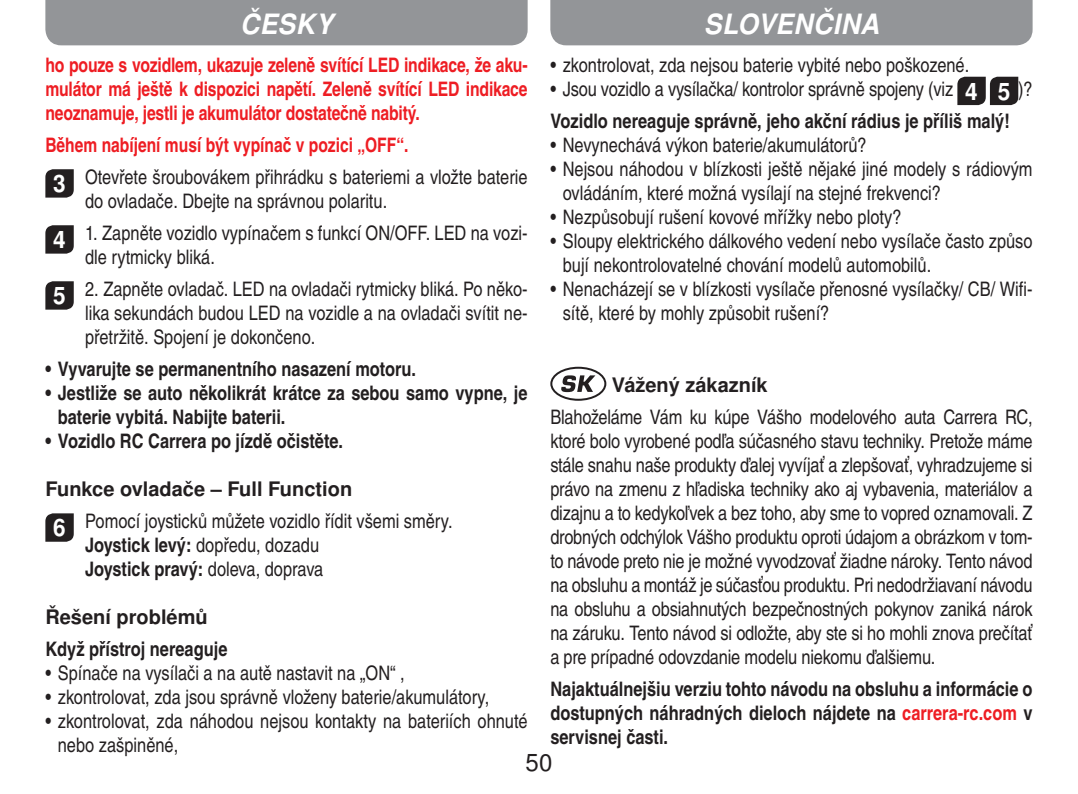
<style>
.page{position:relative;width:1078px;height:794px;background:#fff}
.page>*{position:absolute;margin:0;border:0;box-sizing:border-box;transform-origin:0 0}
.t1{font:italic 700 28px "Nimbus San LOT";letter-spacing:.015em;color:#fff;scale:.94 1}
.t2{font:24px "Nimbus San LOT";color:#231f20}
.t3{font:20px/24px "Nimbus San LOT Reg Con";color:#231f20}
.t4{font:20px/24px "Nimbus San LOT Bol Con";color:#231f20}
.t5{font:20px/24px "Nimbus San LOT Bol Con";letter-spacing:-.01em;color:#ee1d23;text-align:justify;scale:.96 1}
.t6{font:700 20px "Nimbus San LOT";color:#231f20}
.t7{font:20px "Nimbus San LOT Bol Con";letter-spacing:-.01em;color:#ee1d23;scale:.95 1}
.s1{font-family:"Nimbus San LOT";font-weight:700;font-size:24px;color:#fff}
.s2{font-family:"Nimbus San LOT Bol Con"}
.s3{font-family:"Nimbus San LOT Reg Con"}
.s4{color:#ee1d23}
</style>
<div class="page">
<svg style="left:45px;top:169px;width:29px;height:29px"></svg>
<svg style="left:45px;top:225px;width:29px;height:29px"></svg>
<svg style="left:45px;top:281px;width:29px;height:29px"></svg>
<svg style="left:45px;top:513px;width:29px;height:29px"></svg>
<svg style="left:957px;top:77px;width:61px;height:28px"></svg>
<svg style="left:550px;top:367px;width:55px;height:33px"></svg>
<svg style="left:551px;top:368px;width:54px;height:32px"></svg>
<div style="left:550px;top:367px;width:56px;height:34px;border:2px solid #231f20;border-radius:50%"></div>
<svg style="left:561px;top:375px;width:34px;height:17px"></svg>
<div style="left:45px;top:0;width:482px;height:45px;background:#939598"></div>
<div style="left:550px;top:0;width:482px;height:45px;background:#939598"></div>
<h1 class="t1" style="left:240px;top:8px;width:100px">ČESKY</h1>
<h1 class="t1" style="left:703px;top:8px;width:188px">SLOVENČINA</h1>
<p class="t5" style="left:45px;top:53px;width:503px">ho pouze s vozidlem, ukazuje zeleně svítící LED indikace, že aku&shy;mulátor má ještě k dispozici napětí. Zeleně svítící LED indikace neoznamuje, jestli je akumulátor dostatečně nabitý.</p>
<p class="t7" style="left:45px;top:132px;width:383px">Během nabíjení musí být vypínač v pozici „OFF“.</p>
<p class="t3" style="left:85px;top:165px;width:444px;text-indent:-32px"><span class="s1">3</span> Otevřete šroubovákem přihrádku s bateriemi a vložte baterie do ovladače. Dbejte na správnou polaritu.</p>
<p class="t3" style="left:85px;top:221px;width:444px;text-indent:-32px"><span class="s1">4</span> 1. Zapněte vozidlo vypínačem s funkcí ON/OFF. LED na vozi&shy;dle rytmicky bliká.</p>
<p class="t3" style="left:85px;top:277px;width:444px;text-align:justify;text-indent:-32px"><span class="s1">5</span> 2. Zapněte ovladač. LED na ovladači rytmicky bliká. Po něko&shy;lika sekundách budou LED na vozidle a na ovladači svítit ne&shy;přetržitě. Spojení je dokončeno.</p>
<p class="t4" style="left:45px;top:357px;width:372px">• Vyvarujte se permanentního nasazení motoru.</p>
<p class="t4" style="left:58px;top:381px;width:471px;text-indent:-12px">• Jestliže se auto několikrát krátce za sebou samo vypne, je baterie vybitá. Nabijte baterii.</p>
<p class="t4" style="left:45px;top:429px;width:299px">• Vozidlo RC Carrera po jízdě očistěte.</p>
<p class="t6" style="left:45px;top:477px;width:308px">Funkce ovladače – Full Function</p>
<p class="t3" style="left:85px;top:509px;width:369px;text-indent:-32px"><span class="s1">6</span> Pomocí joysticků můžete vozidlo řídit všemi směry.<br><span class="s2">Joystick levý:</span> dopředu, dozadu</p>
<p class="t4" style="left:85px;top:557px;width:240px">Joystick pravý: <span class="s3">doleva, doprava</span></p>
<p class="t6" style="left:45px;top:605px;width:164px">Řešení problémů</p>
<p class="t4" style="left:45px;top:637px;width:183px">Když přístroj nereaguje</p>
<p class="t3" style="left:45px;top:661px;width:361px">• Spínače na vysílači a na autě nastavit na „ON“ ,</p>
<p class="t3" style="left:45px;top:685px;width:445px">• zkontrolovat, zda jsou správně vloženy baterie/akumulátory,</p>
<p class="t3" style="left:58px;top:709px;width:471px;text-indent:-12px">• zkontrolovat, zda náhodou nejsou kontakty na bateriích ohnuté nebo zašpiněné,</p>
<p class="t3" style="left:550px;top:53px;width:420px">• zkontrolovat, zda nejsou baterie vybité nebo poškozené.</p>
<p class="t3" style="left:550px;top:77px;width:483px">• Jsou vozidlo a vysílačka/ kontrolor správně spojeny (viz <span class="s1">4 5</span> )?</p>
<p class="t4" style="left:550px;top:110px;width:461px">Vozidlo nereaguje správně, jeho akční rádius je příliš malý!</p>
<p class="t3" style="left:550px;top:133px;width:318px">• Nevynechává výkon baterie/akumulátorů?</p>
<p class="t3" style="left:562px;top:157px;width:471px;text-indent:-12px">• Nejsou náhodou v blízkosti ještě nějaké jiné modely s rádiovým ovládáním, které možná vysílají na stejné frekvenci?</p>
<p class="t3" style="left:550px;top:205px;width:352px">• Nezpůsobují rušení kovové mřížky nebo ploty?</p>
<p class="t3" style="left:562px;top:229px;width:471px;text-indent:-12px">• Sloupy elektrického dálkového vedení nebo vysílače často způso bují nekontrolovatelné chování modelů automobilů.</p>
<p class="t3" style="left:562px;top:277px;width:471px;text-indent:-12px">• Nenacházejí se v blízkosti vysílače přenosné vysílačky/ CB/ Wifi&shy;sítě, které by mohly způsobit rušení?</p>
<p class="t6" style="left:611px;top:373px;width:157px">Vážený zákazník</p>
<p class="t3" style="left:550px;top:405px;width:483px;text-align:justify">Blahoželáme Vám ku kúpe Vášho modelového auta Carrera RC, ktoré bolo vyrobené podľa súčasného stavu techniky. Pretože máme stále snahu naše produkty ďalej vyvíjať a zlepšovať, vyhradzujeme si právo na zmenu z hľadiska techniky ako aj vybavenia, materiálov a dizajnu a to kedykoľvek a bez toho, aby sme to vopred oznamovali. Z drobných odchýlok Vášho produktu oproti údajom a obrázkom v tom&shy;to návode preto nie je možné vyvodzovať žiadne nároky. Tento návod na obsluhu a montáž je súčasťou produktu. Pri nedodržiavaní návodu na obsluhu a obsiahnutých bezpečnostných pokynov zaniká nárok na záruku. Tento návod si odložte, aby ste si ho mohli znova prečítať a pre prípadné odovzdanie modelu niekomu ďalšiemu.</p>
<p class="t4" style="left:550px;top:678px;width:483px;text-align:justify">Najaktuálnejšiu verziu tohto návodu na obsluhu a informácie o dostupných náhradných dieloch nájdete na <span class="s4">carrera-rc.com</span> v servisnej časti.</p>
<p class="t2" style="left:525px;top:748px;width:28px">50</p>
</div>
